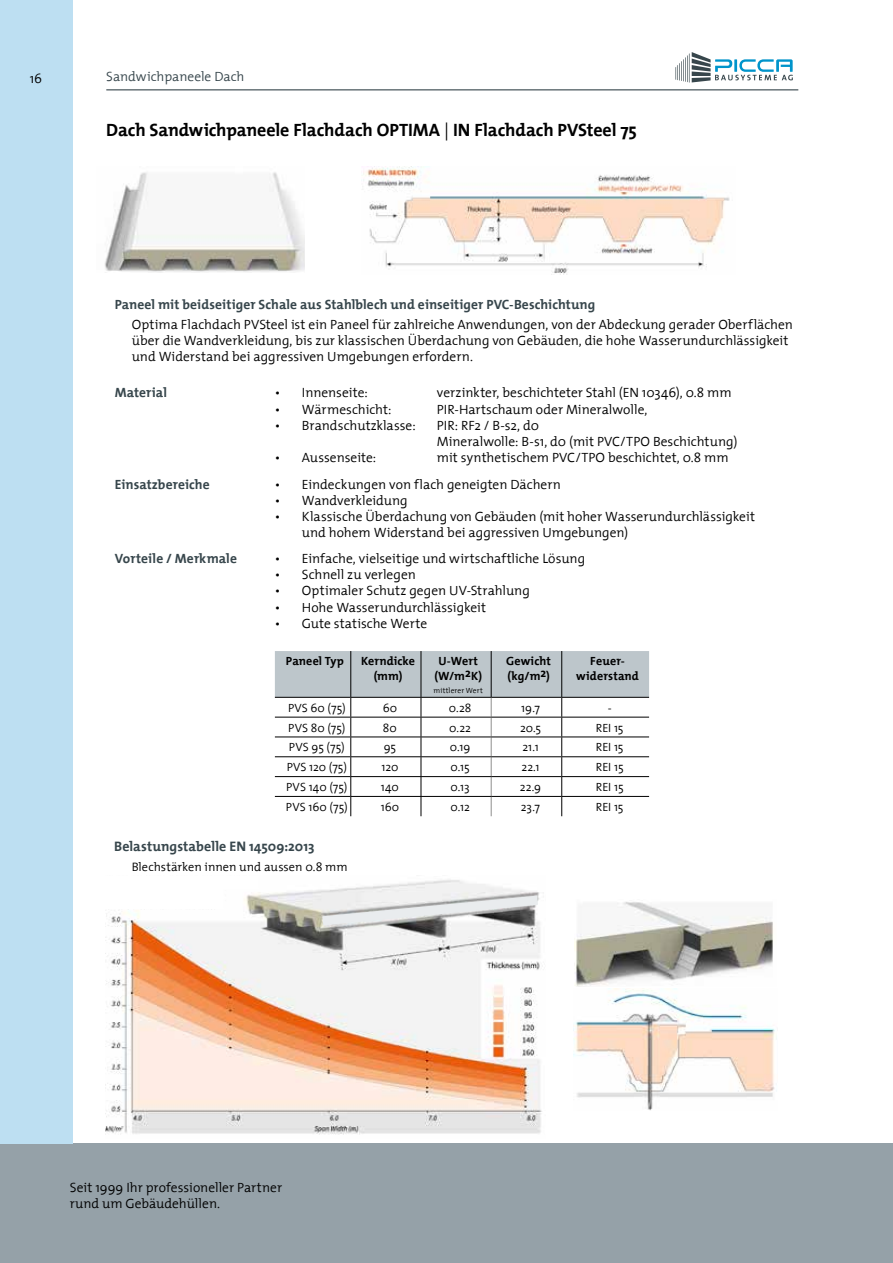
<style>
.page{position:relative;width:893px;height:1263px;background:#fff}
.page>*{position:absolute;margin:0;border:0;box-sizing:border-box;transform-origin:0 0}
.t1{font:700 18px "The Mix";letter-spacing:-.005em;color:#000}
.t2{font:700 13.95px "The Mix";letter-spacing:.005em;color:#37464c}
.t3{font:300 13.5px/16.2px "The Mix 4";color:#000}
.t4{font:700 13.5px "The Mix";letter-spacing:.005em;color:#37464c}
.t5{font:300 13.5px "The Mix 4";color:#37464c}
.t6{font:300 12.3px "The Mix 4";color:#000}
.t7{font:300 12px "The Mix 4";letter-spacing:.005em;color:#000}
.t8{font:700 12px/14.4px "The Mix";letter-spacing:.01em;color:#000;text-align:center}
.t9{font:300 7.5px "The Mix 4";letter-spacing:.015em;color:#000}
.s1{font-family:"The Mix 4";font-weight:300}
</style>
<div class="page">
<div style="left:0;top:1143px;width:893px;height:120px;background:#95a1a8"></div>
<div style="left:0;top:0;width:72px;height:1143px;background:#bddff2"></div>
<svg style="left:675px;top:52px;width:118px;height:31px"></svg>
<hr style="left:106px;top:89px;width:692px;height:1px;background:#37464c">
<img style="left:106px;top:879px;width:436px;height:256px">
<svg style="left:275px;top:651px;width:374px;height:165px"></svg>
<img style="left:104px;top:172px;width:201px;height:101px">
<img style="left:363px;top:167px;width:367px;height:107px">
<img style="left:574px;top:902px;width:199px;height:84px">
<img style="left:574px;top:988px;width:201px;height:123px">
<div style="left:101px;top:875px;width:124px;height:34px;background:#fff"></div>
<div style="left:214px;top:875px;width:45px;height:15px;background:#fff"></div>
<svg style="left:322px;top:895px;width:217px;height:31px"></svg>
<p class="t3" style="left:30px;top:70px;width:14px">16</p>
<p class="t5" style="left:106px;top:65px;width:140px">Sandwichpaneele Dach</p>
<h1 class="t1" style="left:106px;top:115px;width:532px">Dach Sandwichpaneele Flachdach OPTIMA <span class="s1">|</span> IN Flachdach PVSteel 75</h1>
<p class="t4" style="left:115px;top:293px;width:482px">Paneel mit beidseitiger Schale aus Stahlblech und einseitiger PVC-Beschichtung</p>
<p class="t3" style="left:132px;top:316px;width:663px">Optima Flachdach PVSteel ist ein Paneel für zahlreiche Anwendungen, von der Abdeckung gerader Oberflächen über die Wandverkleidung, bis zur klassischen Überdachung von Gebäuden, die hohe Wasserundurchlässigkeit und Widerstand bei aggressiven Umgebungen erfordern.</p>
<p class="t4" style="left:115px;top:382px;width:54px">Material</p>
<p class="t3" style="left:275px;top:384px;width:95px">• Innenseite:</p>
<p class="t3" style="left:437px;top:384px;width:296px">verzinkter, beschichteter Stahl (EN 10346), 0.8 mm</p>
<p class="t3" style="left:275px;top:400px;width:118px">• Wärmeschicht:</p>
<p class="t3" style="left:437px;top:400px;width:212px">PIR-Hartschaum oder Mineralwolle,</p>
<p class="t3" style="left:275px;top:417px;width:142px">• Brandschutzklasse:</p>
<p class="t3" style="left:437px;top:417px;width:302px">PIR: RF2 / B-s2, d0<br>Mineralwolle: B-s1, d0 (mit PVC/TPO Beschichtung)</p>
<p class="t3" style="left:275px;top:449px;width:103px">• Aussenseite:</p>
<p class="t3" style="left:437px;top:449px;width:293px">mit synthetischem PVC/TPO beschichtet, 0.8 mm</p>
<p class="t4" style="left:115px;top:473px;width:96px">Einsatzbereiche</p>
<p class="t3" style="left:275px;top:475px;width:288px">• Eindeckungen von flach geneigten Dächern</p>
<p class="t3" style="left:275px;top:492px;width:134px">• Wandverkleidung</p>
<p class="t3" style="left:302px;top:508px;width:455px;text-indent:-27px">• Klassische Überdachung von Gebäuden (mit hoher Wasserundurchlässigkeit und hohem Widerstand bei aggressiven Umgebungen)</p>
<p class="t4" style="left:115px;top:547px;width:124px">Vorteile / Merkmale</p>
<p class="t3" style="left:275px;top:550px;width:312px">• Einfache, vielseitige und wirtschaftliche Lösung</p>
<p class="t3" style="left:275px;top:566px;width:143px">• Schnell zu verlegen</p>
<p class="t3" style="left:275px;top:582px;width:256px">• Optimaler Schutz gegen UV-Strahlung</p>
<p class="t3" style="left:275px;top:598px;width:213px">• Hohe Wasserundurchlässigkeit</p>
<p class="t3" style="left:275px;top:615px;width:154px">• Gute statische Werte</p>
<p class="t8" style="left:286px;top:653px;width:59px">Paneel Typ</p>
<p class="t8" style="left:361px;top:653px;width:55px">Kerndicke (mm)</p>
<p class="t8" style="left:434px;top:653px;width:49px">U-Wert (W/m2K)</p>
<p class="t9" style="left:434px;top:684px;width:51px">mittlerer Wert</p>
<p class="t8" style="left:506px;top:653px;width:46px;text-align:left">Gewicht (kg/m2)</p>
<p class="t8" style="left:576px;top:653px;width:64px">Feuer&shy;widerstand</p>
<p class="t7" style="left:288px;top:698px;width:59px">PVS 60 (75)</p>
<p class="t7" style="left:383px;top:698px;width:16px">60</p>
<p class="t7" style="left:449px;top:698px;width:24px">0.28</p>
<p class="t7" style="left:521px;top:698px;width:20px">19.7</p>
<p class="t7" style="left:608px;top:698px;width:5px">-</p>
<p class="t7" style="left:288px;top:717px;width:59px">PVS 80 (75)</p>
<p class="t7" style="left:383px;top:717px;width:16px">80</p>
<p class="t7" style="left:449px;top:717px;width:23px">0.22</p>
<p class="t7" style="left:520px;top:717px;width:22px">20.5</p>
<p class="t7" style="left:596px;top:717px;width:29px">REI 15</p>
<p class="t7" style="left:289px;top:737px;width:57px">PVS 95 (75)</p>
<p class="t7" style="left:384px;top:737px;width:14px">95</p>
<p class="t7" style="left:450px;top:737px;width:22px">0.19</p>
<p class="t7" style="left:522px;top:737px;width:18px">21.1</p>
<p class="t7" style="left:596px;top:737px;width:29px">REI 15</p>
<p class="t7" style="left:287px;top:757px;width:62px">PVS 120 (75)</p>
<p class="t7" style="left:381px;top:757px;width:18px">120</p>
<p class="t7" style="left:450px;top:757px;width:21px">0.15</p>
<p class="t7" style="left:521px;top:757px;width:20px">22.1</p>
<p class="t7" style="left:596px;top:757px;width:29px">REI 15</p>
<p class="t7" style="left:286px;top:777px;width:63px">PVS 140 (75)</p>
<p class="t7" style="left:381px;top:777px;width:20px">140</p>
<p class="t7" style="left:451px;top:777px;width:21px">0.13</p>
<p class="t7" style="left:520px;top:777px;width:23px">22.9</p>
<p class="t7" style="left:596px;top:777px;width:29px">REI 15</p>
<p class="t7" style="left:286px;top:797px;width:63px">PVS 160 (75)</p>
<p class="t7" style="left:381px;top:797px;width:20px">160</p>
<p class="t7" style="left:450px;top:797px;width:21px">0.12</p>
<p class="t7" style="left:521px;top:797px;width:21px">23.7</p>
<p class="t7" style="left:596px;top:797px;width:29px">REI 15</p>
<p class="t2" style="left:114px;top:835px;width:202px">Belastungstabelle EN 14509:2013</p>
<p class="t6" style="left:132px;top:856px;width:217px">Blechstärken innen und aussen 0.8 mm</p>
<p class="t3" style="left:70px;top:1178px;width:214px">Seit 1999 Ihr professioneller Partner rund um Gebäudehüllen.</p>
</div>
